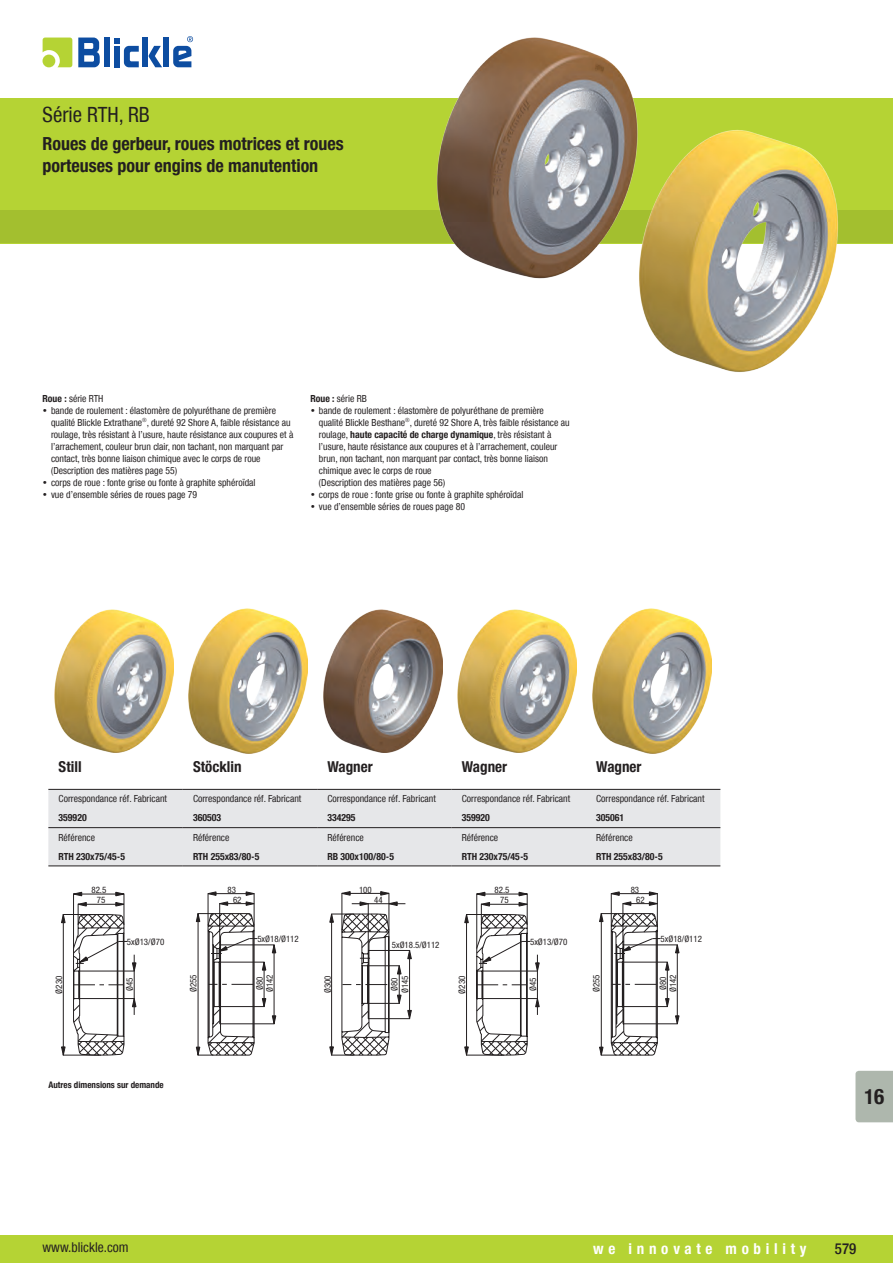
<style>
.page{position:relative;width:893px;height:1263px;background:#fff}
.page>*{position:absolute;margin:0;border:0;box-sizing:border-box;transform-origin:0 0}
._01_Header_Überschri{font:21px "Blickle Sans Global";color:#231f20}
.t1{font:700 21px "Blickle Sans Global";color:#231f20}
._01_Header_Überschri-2{font:700 18px/21.6px "Blickle Sans Global";color:#231f20}
._05_Tabelle_Überschr{font:700 15px "Blickle Sans Global";color:#231f20}
.t2{font:700 15px "Blickle Sans Global";letter-spacing:.315em;color:#fff}
.t3{font:500 15px "Blickle Sans Global";color:#231f20}
.t4{font:13.5px "Blickle Sans Global";color:#231f20}
._05_Tabelle_Werte{font:9.75px/12px "Blickle Sans Global";color:#231f20}
._05_Tabelle_Werte_Bo{font:700 9.75px "Blickle Sans Global";color:#231f20}
._03_Fließtext_ohne_A{font:9.75px "Blickle Sans Global";color:#231f20}
.AppendedText{font:700 9px "Blickle Sans Global";color:#231f20}
.t5{font:condensed 8.85px/9.9px "Helvetica Neue LTW1 G";color:#231f20}
.s1{font-weight:700}
</style>
<div class="page">
<svg style="left:43px;top:38px;width:29px;height:29px"></svg>
<div style="left:104px;top:38px;width:6px;height:29px;background:#0d4da1"></div>
<svg style="left:149px;top:46px;width:13px;height:21px"></svg>
<svg style="left:114px;top:38px;width:25px;height:29px"></svg>
<div style="left:163px;top:38px;width:6px;height:29px;background:#0d4da1"></div>
<div style="left:142px;top:38px;width:6px;height:29px;background:#0d4da1"></div>
<svg style="left:78px;top:38px;width:22px;height:29px"></svg>
<div style="left:43px;top:55px;width:12px;height:12px;background:#b5d334;border-radius:50%"></div>
<svg style="left:173px;top:36px;width:20px;height:31px"></svg>
<div style="left:0;top:1235px;width:893px;height:28px;background:#b5d334"></div>
<div style="left:0;top:98px;width:893px;height:145px;background:#b5d334"></div>
<div style="left:0;top:210px;width:893px;height:33px;background:#a3bf2f"></div>
<div style="left:855px;top:1071px;width:38px;height:51px;background:#aeb7ad"></div>
<img style="left:428px;top:37px;width:420px;height:335px">
<div style="left:48px;top:790px;width:672px;height:76px;background:#e6e7e9"></div>
<hr style="left:48px;top:789px;width:135px;height:1px;background:#231f20">
<hr style="left:183px;top:789px;width:134px;height:1px;background:#231f20">
<hr style="left:317px;top:789px;width:135px;height:1px;background:#231f20">
<hr style="left:452px;top:789px;width:134px;height:1px;background:#231f20">
<hr style="left:586px;top:789px;width:134px;height:1px;background:#231f20">
<hr style="left:48px;top:827px;width:135px;height:1px;background:#231f20">
<hr style="left:183px;top:827px;width:134px;height:1px;background:#231f20">
<hr style="left:317px;top:827px;width:135px;height:1px;background:#231f20">
<hr style="left:452px;top:827px;width:134px;height:1px;background:#231f20">
<hr style="left:586px;top:827px;width:134px;height:1px;background:#231f20">
<hr style="left:48px;top:866px;width:135px;height:1px;background:#231f20">
<hr style="left:183px;top:866px;width:134px;height:1px;background:#231f20">
<hr style="left:317px;top:866px;width:135px;height:1px;background:#231f20">
<hr style="left:452px;top:866px;width:134px;height:1px;background:#231f20">
<hr style="left:586px;top:866px;width:134px;height:1px;background:#231f20">
<img style="left:54px;top:609px;width:119px;height:143px">
<img style="left:189px;top:608px;width:119px;height:145px">
<img style="left:323px;top:609px;width:119px;height:143px">
<img style="left:458px;top:609px;width:119px;height:143px">
<img style="left:592px;top:608px;width:119px;height:145px">
<svg style="left:61px;top:892px;width:75px;height:163px"></svg>
<svg style="left:196px;top:891px;width:80px;height:164px"></svg>
<svg style="left:329px;top:891px;width:83px;height:164px"></svg>
<svg style="left:464px;top:892px;width:75px;height:163px"></svg>
<svg style="left:599px;top:891px;width:80px;height:164px"></svg>
<p class="_01_Header_Überschri" style="left:43px;top:102px;width:109px">Série RTH, RB</p>
<p class="_01_Header_Überschri-2" style="left:43px;top:133px;width:303px">Roues de gerbeur, roues motrices et roues porteuses pour engins de manutention</p>
<p class="_03_Fließtext_ohne_A" style="left:43px;top:392px;width:62px"><span class="s1">Roue :</span> série RTH</p>
<p class="_05_Tabelle_Werte" style="left:51px;top:404px;width:244px;text-indent:-9px">• bande de roulement : élastomère de polyuréthane de première qualité Blickle Extrathane<sup>®</sup>, dureté 92 Shore A, faible résistance au roulage, très résistant à l’usure, haute résistance aux coupures et à l’arrachement, couleur brun clair, non tachant, non marquant par contact, très bonne liaison chimique avec le corps de roue (Description des matières page 55)</p>
<p class="_05_Tabelle_Werte" style="left:43px;top:476px;width:214px">• corps de roue : fonte grise ou fonte à graphite sphéroïdal</p>
<p class="_05_Tabelle_Werte" style="left:43px;top:488px;width:156px">• vue d’ensemble séries de roues page 79</p>
<p class="_03_Fließtext_ohne_A" style="left:310px;top:392px;width:58px"><span class="s1">Roue :</span> série RB</p>
<p class="_05_Tabelle_Werte" style="left:319px;top:404px;width:252px;text-indent:-9px">• bande de roulement : élastomère de polyuréthane de première qualité Blickle Besthane<sup>®</sup>, dureté 92 Shore A, très faible résistance au roulage, <span class="s1">haute capacité de charge dynamique</span>, très résistant à l’usure, haute résistance aux coupures et à l’arrachement, couleur brun, non tachant, non marquant par contact, très bonne liaison chimique avec le corps de roue<br>(Description des matières page 56)</p>
<p class="_05_Tabelle_Werte" style="left:310px;top:488px;width:214px">• corps de roue : fonte grise ou fonte à graphite sphéroïdal</p>
<p class="_05_Tabelle_Werte" style="left:310px;top:500px;width:156px">• vue d’ensemble séries de roues page 80</p>
<p class="_05_Tabelle_Überschr" style="left:59px;top:758px;width:25px">Still</p>
<p class="_05_Tabelle_Überschr" style="left:193px;top:758px;width:50px">Stöcklin</p>
<p class="_05_Tabelle_Überschr" style="left:327px;top:758px;width:47px">Wagner</p>
<p class="_05_Tabelle_Überschr" style="left:462px;top:758px;width:47px">Wagner</p>
<p class="_05_Tabelle_Überschr" style="left:596px;top:758px;width:47px">Wagner</p>
<p class="_05_Tabelle_Werte" style="left:59px;top:793px;width:110px">Correspondance réf. Fabricant</p>
<p class="_05_Tabelle_Werte" style="left:193px;top:793px;width:110px">Correspondance réf. Fabricant</p>
<p class="_05_Tabelle_Werte" style="left:327px;top:793px;width:110px">Correspondance réf. Fabricant</p>
<p class="_05_Tabelle_Werte" style="left:462px;top:793px;width:110px">Correspondance réf. Fabricant</p>
<p class="_05_Tabelle_Werte" style="left:596px;top:793px;width:110px">Correspondance réf. Fabricant</p>
<p class="_05_Tabelle_Werte_Bo" style="left:59px;top:812px;width:30px">359920</p>
<p class="_05_Tabelle_Werte_Bo" style="left:193px;top:812px;width:30px">360503</p>
<p class="_05_Tabelle_Werte_Bo" style="left:327px;top:812px;width:30px">334295</p>
<p class="_05_Tabelle_Werte_Bo" style="left:462px;top:812px;width:30px">359920</p>
<p class="_05_Tabelle_Werte_Bo" style="left:596px;top:812px;width:30px">305061</p>
<p class="_05_Tabelle_Werte" style="left:59px;top:831px;width:38px">Référence</p>
<p class="_05_Tabelle_Werte" style="left:193px;top:831px;width:38px">Référence</p>
<p class="_05_Tabelle_Werte" style="left:327px;top:831px;width:38px">Référence</p>
<p class="_05_Tabelle_Werte" style="left:462px;top:831px;width:38px">Référence</p>
<p class="_05_Tabelle_Werte" style="left:596px;top:831px;width:38px">Référence</p>
<p class="_05_Tabelle_Werte_Bo" style="left:59px;top:851px;width:68px">RTH 230x75/45-5</p>
<p class="_05_Tabelle_Werte_Bo" style="left:193px;top:851px;width:68px">RTH 255x83/80-5</p>
<p class="_05_Tabelle_Werte_Bo" style="left:327px;top:851px;width:68px">RB 300x100/80-5</p>
<p class="_05_Tabelle_Werte_Bo" style="left:462px;top:851px;width:68px">RTH 230x75/45-5</p>
<p class="_05_Tabelle_Werte_Bo" style="left:596px;top:851px;width:68px">RTH 255x83/80-5</p>
<p class="t5" style="left:91px;top:884px;width:16px;line-height:10.4px;text-align:center">82.5<br>75</p>
<p class="t5" style="left:233px;top:884px;width:10px;text-indent:-6px">83<br>62</p>
<p class="t5" style="left:359px;top:884px;width:14px">100</p>
<p class="t5" style="left:374px;top:895px;width:10px">44</p>
<p class="t5" style="left:495px;top:884px;width:16px;line-height:10.4px;text-align:center">82.5<br>75</p>
<p class="t5" style="left:636px;top:884px;width:10px;text-indent:-6px">83<br>62</p>
<p class="t5" style="left:127px;top:936px;width:39px">5xØ13/Ø70</p>
<p class="t5" style="left:257px;top:933px;width:43px">5xØ18/Ø112</p>
<p class="t5" style="left:392px;top:940px;width:49px">5xØ18.5/Ø112</p>
<p class="t5" style="left:530px;top:936px;width:39px">5xØ13/Ø70</p>
<p class="t5" style="left:661px;top:933px;width:43px">5xØ18/Ø112</p>
<p class="t5" style="left:54px;top:994px;width:19px;rotate:-90deg">Ø230</p>
<p class="t5" style="left:125px;top:991px;width:15px;rotate:-90deg">Ø45</p>
<p class="t5" style="left:188px;top:992px;width:19px;rotate:-90deg">Ø255</p>
<p class="t5" style="left:255px;top:992px;width:19px;rotate:-90deg">Ø80<br>Ø142</p>
<p class="t5" style="left:323px;top:993px;width:19px;rotate:-90deg">Ø300</p>
<p class="t5" style="left:389px;top:993px;width:19px;line-height:10.8px;rotate:-90deg">Ø80<br>Ø145</p>
<p class="t5" style="left:457px;top:994px;width:19px;rotate:-90deg">Ø230</p>
<p class="t5" style="left:528px;top:991px;width:15px;rotate:-90deg">Ø45</p>
<p class="t5" style="left:592px;top:992px;width:19px;rotate:-90deg">Ø255</p>
<p class="t5" style="left:658px;top:992px;width:19px;rotate:-90deg">Ø80<br>Ø142</p>
<p class="AppendedText" style="left:48px;top:1079px;width:117px">Autres dimensions sur demande</p>
<h1 class="t1" style="left:864px;top:1084px;width:22px">16</h1>
<h3 class="t4" style="left:43px;top:1240px;width:87px">www.blickle.com</h3>
<h3 class="t2" style="left:593px;top:1240px;width:215px">we innovate mobility</h3>
<h3 class="t3" style="left:835px;top:1240px;width:23px">579</h3>
</div>
